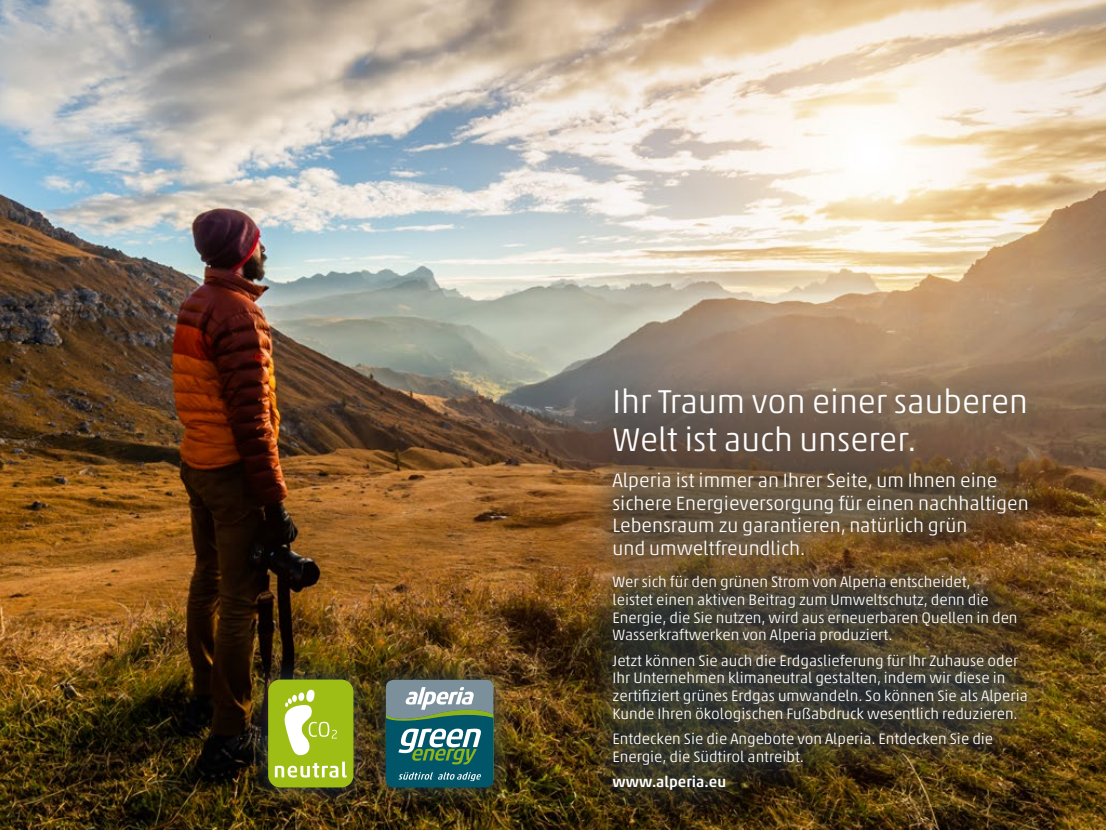
<style>
.page{position:relative;width:1106px;height:830px;background:#fff}
.page>*{position:absolute;margin:0;border:0;box-sizing:border-box;transform-origin:0 0}
.t1{font:300 33.45px/38.4px "Akko Pro";color:#fff}
.t2{font:300 19.5px/22.4px "Akko Pro";color:#fff}
.t3{font:300 15.3px/17.5px "Akko Pro";color:#fff}
.t4{font:500 15.3px "Akko Pro";color:#fff}
</style>
<div class="page">
<img style="left:0;top:0;width:1106px;height:829px">
<div style="left:579px;top:354px;width:482px;height:133px;background:#2a3b46;opacity:.75"></div>
<div style="left:581px;top:441px;width:478px;height:146px;background:#2a3b46;opacity:.75"></div>
<div style="left:581px;top:543px;width:476px;height:277px;background:#2a3b46;opacity:.75"></div>
<div style="left:245px;top:655px;width:132px;height:155px;background:#2a3b46;opacity:.75"></div>
<div style="left:268px;top:679px;width:85px;height:108px;background:#9ebe15;border-radius:12px"></div>
<svg style="left:275px;top:689px;width:72px;height:88px"></svg>
<div style="left:362px;top:656px;width:154px;height:154px;background:#2a3b46;opacity:.75"></div>
<svg style="left:386px;top:679px;width:107px;height:108px"></svg>
<h1 class="t1" style="left:612px;top:381px;width:417px">Ihr Traum von einer sauberen<br>Welt ist auch unserer.</h1>
<p class="t2" style="left:612px;top:469px;width:417px">Alperia ist immer an Ihrer Seite, um Ihnen eine sichere Energieversorgung für einen nachhaltigen Lebensraum zu garantieren, natürlich grün<br>und umweltfreundlich.</p>
<p class="t3" style="left:612px;top:573px;width:406px">Wer sich für den grünen Strom von Alperia entscheidet,<br>leistet einen aktiven Beitrag zum Umweltschutz, denn die Energie, die Sie nutzen, wird aus erneuerbaren Quellen in den Wasserkraftwerken von Alperia produziert.</p>
<p class="t3" style="left:612px;top:651px;width:417px">Jetzt können Sie auch die Erdgaslieferung für Ihr Zuhause oder Ihr Unternehmen klimaneutral gestalten, indem wir diese in zertifiziert grünes Erdgas umwandeln. So können Sie als Alperia Kunde Ihren ökologischen Fußabdruck wesentlich reduzieren.</p>
<p class="t3" style="left:612px;top:729px;width:382px">Entdecken Sie die Angebote von Alperia. Entdecken Sie die<br>Energie, die Südtirol antreibt.</p>
<p class="t4" style="left:612px;top:772px;width:115px">www.alperia.eu</p>
</div>
